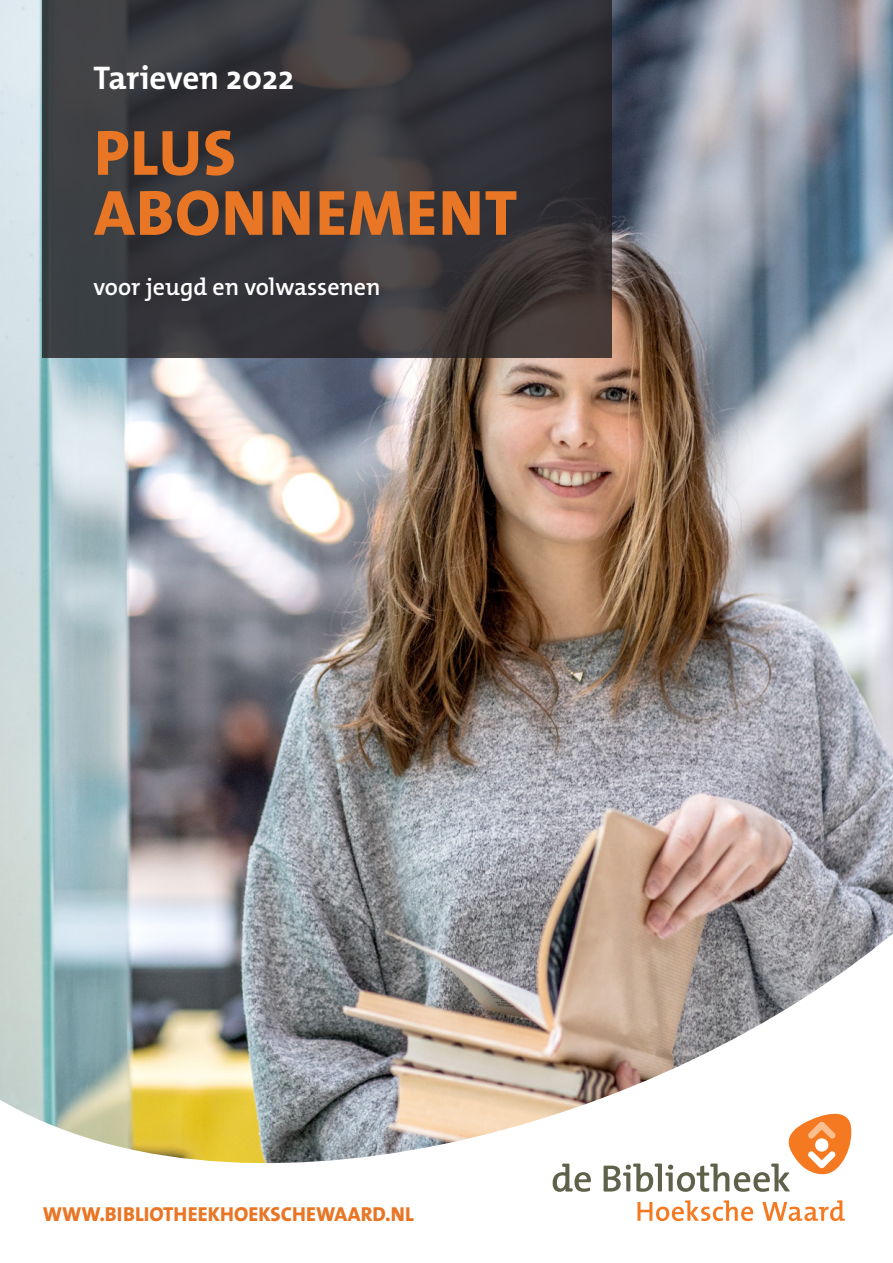
<style>
.page{position:relative;width:893px;height:1263px;background:#fff}
.page>*{position:absolute;margin:0;border:0;box-sizing:border-box;transform-origin:0 0}
.t1{font:800 64.5px "The Mix Os F";letter-spacing:.02em;color:#e87624}
.t2{font:700 33px "The Mix Os F";letter-spacing:-.005em;color:#fff}
.t3{font:600 24px "The Mix Os F";color:#fff}
.t4{font:800 20.25px "The Mix Os F";letter-spacing:.005em;color:#e87624}
</style>
<div class="page">
<img style="left:0;top:0;width:893px;height:923px">
<img style="left:0;top:923px;width:893px;height:299px">
<svg style="left:553px;top:1163px;width:38px;height:29px"></svg>
<svg style="left:637px;top:1200px;width:116px;height:21px"></svg>
<svg style="left:762px;top:1200px;width:83px;height:21px"></svg>
<svg style="left:604px;top:1114px;width:247px;height:78px"></svg>
<svg style="left:43px;top:0;width:569px;height:358px;background:#37373a"></svg>
<p class="t2" style="left:94px;top:57px;width:202px">Tarieven 2022</p>
<p class="t1" style="left:94px;top:112px;width:143px">PLUS</p>
<p class="t1" style="left:94px;top:172px;width:425px">ABONNEMENT</p>
<p class="t3" style="left:94px;top:271px;width:289px">voor jeugd en volwassenen</p>
<p class="t4" style="left:43px;top:1201px;width:373px">WWW.BIBLIOTHEEKHOEKSCHEWAARD.NL</p>
</div>
